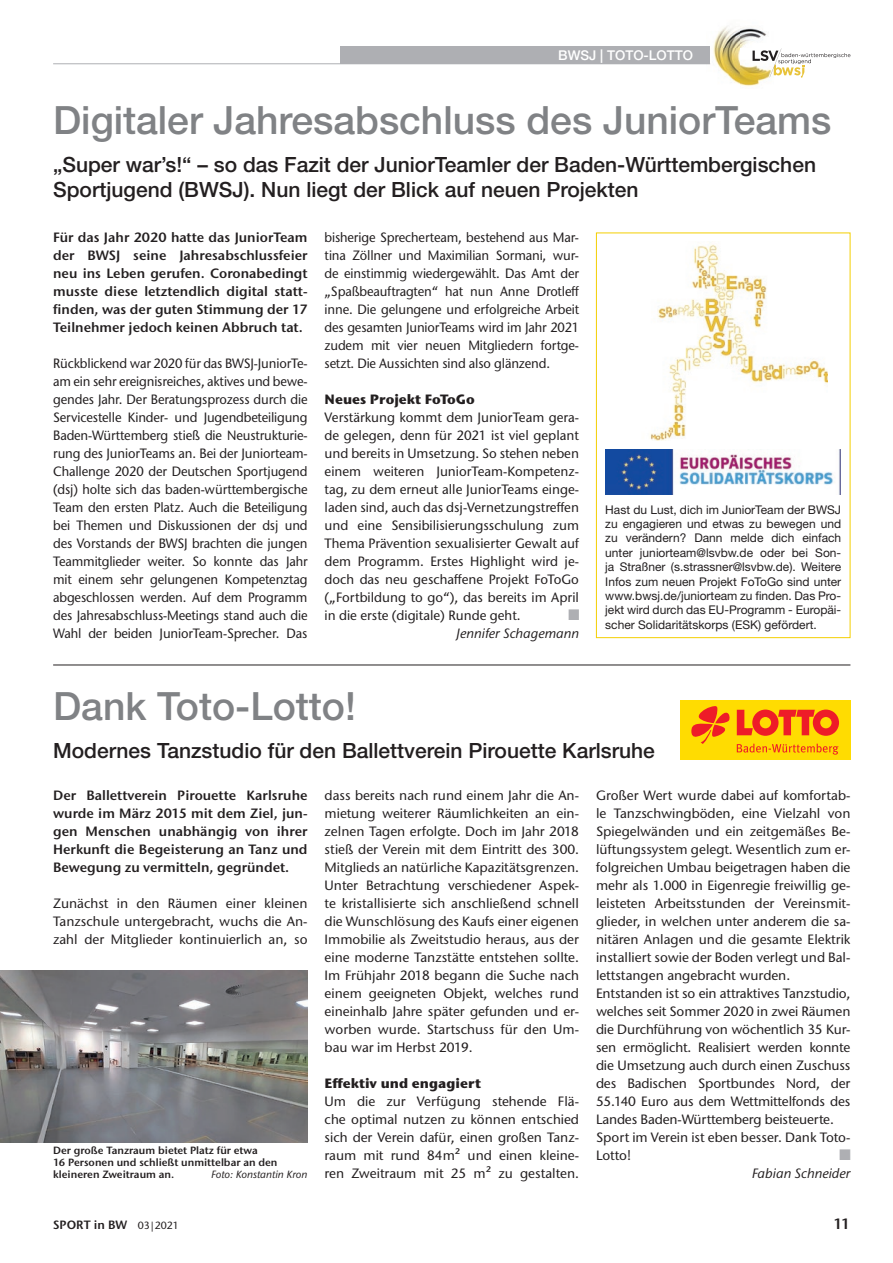
<style>
.page{position:relative;width:893px;height:1263px;background:#fff}
.page>*{position:absolute;margin:0;border:0;box-sizing:border-box;transform-origin:0 0}
.t1{font:500 39px "Helvetica Neue LT Pro";color:#808285}
.t2{font:500 21px/25.2px "Helvetica Neue LT Pro";color:#231f20}
.t3{font:600 15px "Stone Sans ITC Pro";color:#231f20}
.t4{font:500 13.5px/18px "Stone Sans ITC Pro";color:#231f20;text-align:justify}
.t5{font:500 13.5px/18px "Stone Sans ITC Pro";color:#231f20;text-align:justify;scale:.95 1}
.t6{font:600 13.5px/18px "Stone Sans ITC Pro";color:#231f20;text-align:justify}
.t7{font:700 13.5px "Stone Sans ITC Pro";color:#231f20}
.t8{font:italic 500 13.5px "Stone Sans ITC Pro";color:#231f20}
.t9{font:500 13.5px "Helvetica Neue LT Pro";color:#fff}
.t10{font:13.5px "WLSB";color:#aeafb3}
.t11{font:12px/14.4px "Helvetica Neue LT Pro";color:#231f20;text-align:justify}
.t12{font:600 12px "Stone Sans ITC Pro";color:#231f20}
.t13{font:600 10.5px/12px "Stone Sans ITC Pro";color:#231f20}
.t14{font:italic 500 10.5px "Stone Sans ITC Pro";color:#231f20}
.s1{font-weight:500;font-size:10.5px}
</style>
<div class="page">
<img style="left:707px;top:26px;width:61px;height:61px">
<svg style="left:753px;top:48px;width:97px;height:30px"></svg>
<hr style="left:53px;top:63px;width:657px;height:1px;background:#aeafb3">
<div style="left:340px;top:46px;width:370px;height:17px;background:#aeafb3"></div>
<img style="left:0;top:971px;width:308px;height:171px">
<img style="left:650px;top:244px;width:177px;height:196px">
<img style="left:606px;top:449px;width:235px;height:45px">
<div style="left:596px;top:233px;width:254px;height:405px;border:1px solid #f4cf02"></div>
<div style="left:680px;top:701px;width:170px;height:59px;background:#ffdc01"></div>
<svg style="left:737px;top:709px;width:102px;height:27px"></svg>
<svg style="left:691px;top:706px;width:39px;height:38px"></svg>
<svg style="left:737px;top:743px;width:102px;height:12px"></svg>
<hr style="left:53px;top:665px;width:797px;height:1px;background:#231f20">
<p class="t9" style="left:558px;top:47px;width:136px">BWSJ | Toto-Lotto</p>
<h1 class="t1" style="left:53px;top:97px;width:780px">Digitaler Jahresabschluss des JuniorTeams</h1>
<h2 class="t2" style="left:53px;top:152px;width:764px">„Super war’s!“ – so das Fazit der JuniorTeamler der Baden-Württembergischen<br>Sportjugend (BWSJ). Nun liegt der Blick auf neuen Projekten</h2>
<p class="t6" style="left:53px;top:228px;width:256px">Für das Jahr 2020 hatte das JuniorTeam der BWSJ seine Jahresabschlussfeier neu ins Leben gerufen. Coronabedingt musste diese letztendlich digital statt&shy;finden, was der guten Stimmung der 17<br>Teilnehmer jedoch keinen Abbruch tat.</p>
<p class="t5" style="left:53px;top:354px;width:269px">Rückblickend war 2020 für das BWSJ-JuniorTe&shy;am ein sehr ereignisreiches, aktives und bewe&shy;gendes Jahr. Der Beratungsprozess durch die Servicestelle Kinder- und Jugendbeteiligung Baden-Württemberg stieß die Neustrukturie&shy;rung des JuniorTeams an. Bei der Juniorteam-Challenge 2020 der Deutschen Sportjugend (dsj) holte sich das baden-württembergische Team den ersten Platz. Auch die Beteiligung bei Themen und Diskussionen der dsj und des Vorstands der BWSJ brachten die jungen Teammitglieder weiter. So konnte das Jahr mit einem sehr gelungenen Kompetenztag abgeschlossen werden. Auf dem Programm des Jahresabschluss-Meetings stand auch die Wahl der beiden JuniorTeam-Sprecher. Das</p>
<p class="t5" style="left:325px;top:228px;width:269px">bisherige Sprecherteam, bestehend aus Mar&shy;tina Zöllner und Maximilian Sormani, wur&shy;de einstimmig wiedergewählt. Das Amt der „Spaßbeauftragten“ hat nun Anne Drotleff inne. Die gelungene und erfolgreiche Arbeit des gesamten JuniorTeams wird im Jahr 2021 zudem mit vier neuen Mitgliedern fortge&shy;setzt. Die Aussichten sind also glänzend.</p>
<p class="t7" style="left:325px;top:390px;width:152px">Neues Projekt FoToGo</p>
<p class="t4" style="left:325px;top:408px;width:256px">Verstärkung kommt dem JuniorTeam gera&shy;de gelegen, denn für 2021 ist viel geplant und bereits in Umsetzung. So stehen neben einem weiteren JuniorTeam-Kompetenz&shy;tag, zu dem erneut alle JuniorTeams einge&shy;laden sind, auch das dsj-Vernetzungstreffen und eine Sensibilisierungsschulung zum Thema Prävention sexualisierter Gewalt auf dem Programm. Erstes Highlight wird je&shy;doch das neu geschaffene Projekt FoToGo („Fortbildung to go“), das bereits im April in die erste (digitale) Runde geht.</p>
<p class="t11" style="left:605px;top:502px;width:237px">Hast du Lust, dich im JuniorTeam der BWSJ zu engagieren und etwas zu bewegen und zu verändern? Dann melde dich einfach unter juniorteam@lsvbw.de oder bei Son&shy;ja Straßner (s.strassner@lsvbw.de). Weitere Infos zum neuen Projekt FoToGo sind unter www.bwsj.de/juniorteam zu finden. Das Pro&shy;jekt wird durch das EU-Programm - Europäi&shy;scher Solidaritätskorps (ESK) gefördert.</p>
<p class="t10" style="left:569px;top:607px;width:12px">n</p>
<p class="t8" style="left:456px;top:625px;width:124px">Jennifer Schagemann</p>
<h1 class="t1" style="left:53px;top:682px;width:304px">Dank Toto-Lotto!</h1>
<h2 class="t2" style="left:53px;top:737px;width:603px">Modernes Tanzstudio für den Ballettverein Pirouette Karlsruhe</h2>
<p class="t6" style="left:53px;top:786px;width:256px">Der Ballettverein Pirouette Karlsruhe wurde im März 2015 mit dem Ziel, jun&shy;gen Menschen unabhängig von ihrer Herkunft die Begeisterung an Tanz und Bewegung zu vermitteln, gegründet.</p>
<p class="t4" style="left:53px;top:894px;width:256px">Zunächst in den Räumen einer kleinen Tanzschule untergebracht, wuchs die An&shy;zahl der Mitglieder kontinuierlich an, so</p>
<p class="t4" style="left:596px;top:786px;width:256px;text-align:left">Großer Wert wurde dabei auf komfortab&shy;le Tanzschwingböden, eine Vielzahl von Spiegelwänden und ein zeitgemäßes Be&shy;lüftungssystem gelegt. Wesentlich zum er&shy;folgreichen Umbau beigetragen haben die mehr als 1.000 in Eigenregie freiwillig ge&shy;leisteten Arbeitsstunden der Vereinsmit&shy;glieder, in welchen unter anderem die sa&shy;nitären Anlagen und die gesamte Elektrik installiert sowie der Boden verlegt und Bal&shy;lettstangen angebracht wurden.<br>Entstanden ist so ein attraktives Tanzstudio, welches seit Sommer 2020 in zwei Räumen die Durchführung von wöchentlich 35 Kur&shy;sen ermöglicht. Realisiert werden konnte die Umsetzung auch durch einen Zuschuss des Badischen Sportbundes Nord, der 55.140 Euro aus dem Wettmittelfonds des Landes Baden-Württemberg beisteuerte.<br>Sport im Verein ist eben besser. Dank Toto-Lotto!</p>
<p class="t4" style="left:325px;top:786px;width:256px">dass bereits nach rund einem Jahr die An&shy;mietung weiterer Räumlichkeiten an ein&shy;zelnen Tagen erfolgte. Doch im Jahr 2018 stieß der Verein mit dem Eintritt des 300.<br>Mitglieds an natürliche Kapazitätsgrenzen.<br>Unter Betrachtung verschiedener Aspek&shy;te kristallisierte sich anschließend schnell die Wunschlösung des Kaufs einer eigenen Immobilie als Zweitstudio heraus, aus der eine moderne Tanzstätte entstehen sollte.<br>Im Frühjahr 2018 begann die Suche nach einem geeigneten Objekt, welches rund eineinhalb Jahre später gefunden und er&shy;worben wurde. Startschuss für den Um&shy;bau war im Herbst 2019.</p>
<p class="t7" style="left:325px;top:1074px;width:158px">Effektiv und engagiert</p>
<p class="t4" style="left:325px;top:1092px;width:256px">Um die zur Verfügung stehende Flä&shy;che optimal nutzen zu können entschied sich der Verein dafür, einen großen Tanz&shy;raum mit rund 84m² und einen kleine&shy;ren Zweitraum mit 25 m² zu gestalten.</p>
<p class="t13" style="left:53px;top:1144px;width:226px">Der große Tanzraum bietet Platz für etwa<br>16 Personen und schließt unmittelbar an den kleineren Zweitraum an.</p>
<p class="t10" style="left:840px;top:1147px;width:12px">n</p>
<p class="t8" style="left:752px;top:1165px;width:100px">Fabian Schneider</p>
<p class="t14" style="left:211px;top:1168px;width:98px">Foto: Konstantin Kron</p>
<p class="t12" style="left:53px;top:1217px;width:127px">SPORT in BW <span class="s1">03|2021</span></p>
<p class="t3" style="left:834px;top:1214px;width:18px">11</p>
</div>
